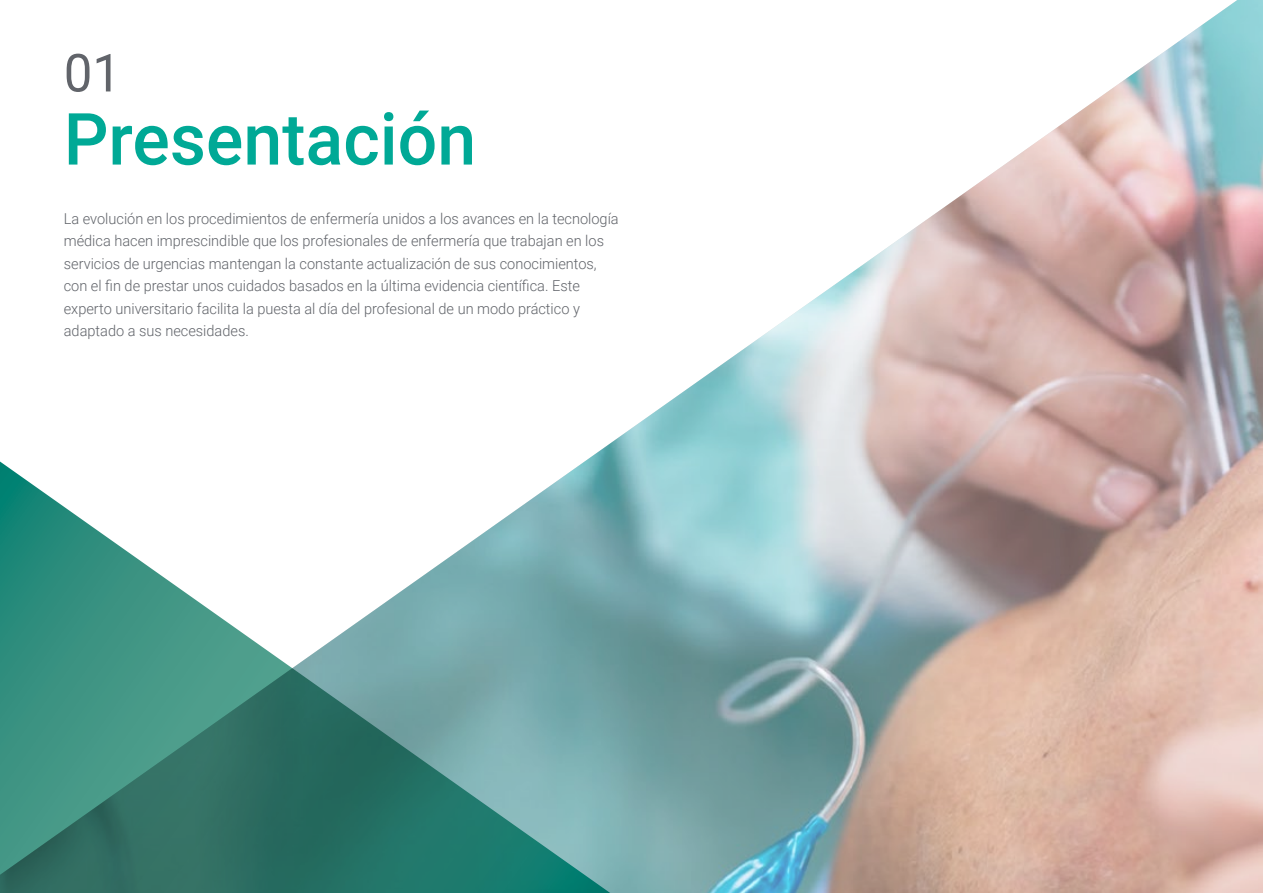
<style>
.page{position:relative;width:1263px;height:893px;background:#fff}
.page>*{position:absolute;margin:0;border:0;box-sizing:border-box;transform-origin:0 0}
.t1{font:500 72px "Roboto";color:#00a996}
.t2{font:52.5px "Roboto";color:#61646a}
.t3{font:300 15px/22.5px "Roboto";color:#61646a}
</style>
<div class="page">
<img style="left:606px;top:0;width:657px;height:893px">
<svg style="left:0;top:446px;width:640px;height:447px"></svg>
<h2 class="t2" style="left:64px;top:36px;width:59px">01</h2>
<h1 class="t1" style="left:64px;top:89px;width:414px">Presentación</h1>
<p class="t3" style="left:64px;top:207px;width:556px">La evolución en los procedimientos de enfermería unidos a los avances en la tecnología médica hacen imprescindible que los profesionales de enfermería que trabajan en los servicios de urgencias mantengan la constante actualización de sus conocimientos, con el fin de prestar unos cuidados basados en la última evidencia científica. Este experto universitario facilita la puesta al día del profesional de un modo práctico y adaptado a sus necesidades.</p>
</div>
